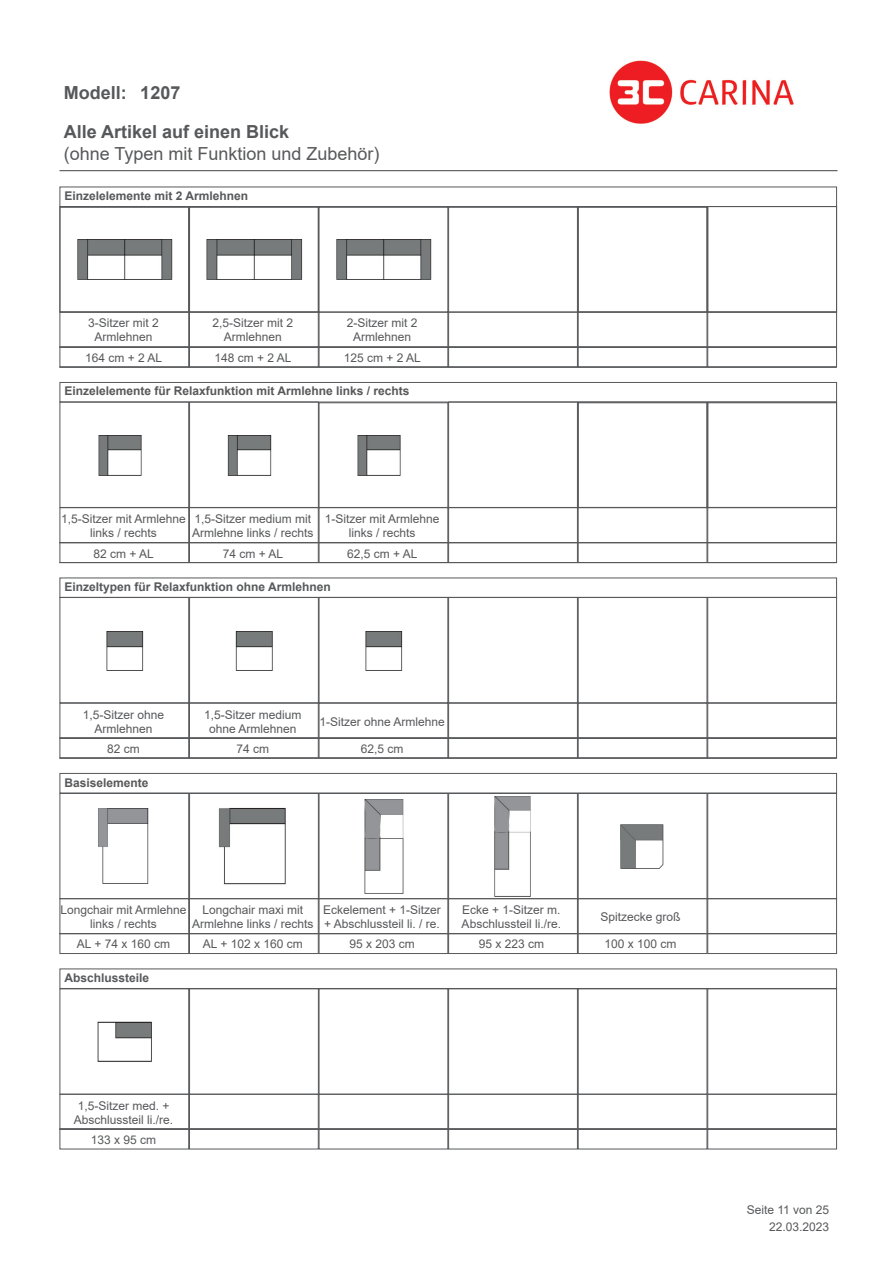
<style>
.page{position:relative;width:893px;height:1263px;background:#fff}
.page>*{position:absolute;margin:0;border:0;box-sizing:border-box;transform-origin:0 0}
.t1{font:700 18px "Arial";color:#57585a}
.t2{font:18px "Arial";color:#57585a}
.t3{font:12px/14.4px "Arial";color:#57585a;text-align:center}
.t4{font:700 12px "Arial";color:#57585a}
</style>
<div class="page">
<div style="left:448px;top:312px;width:130px;height:55px;border:1px solid #57585a"></div>
<hr style="left:60px;top:170px;width:777px;height:1px;background:#57585a">
<div style="left:60px;top:312px;width:129px;height:55px;border:1px solid #57585a"></div>
<hr style="left:60px;top:347px;width:776px;height:1px;background:#57585a">
<hr style="left:60px;top:367px;width:776px;height:1px;background:#57585a">
<div style="left:319px;top:312px;width:129px;height:55px;border:1px solid #57585a"></div>
<div style="left:578px;top:312px;width:129px;height:55px;border:1px solid #57585a"></div>
<div style="left:707px;top:312px;width:130px;height:55px;border:1px solid #57585a"></div>
<div style="left:189px;top:206px;width:130px;height:106px;border:1px solid #57585a"></div>
<div style="left:319px;top:207px;width:129px;height:105px;border:1px solid #57585a"></div>
<div style="left:448px;top:207px;width:130px;height:105px;border:1px solid #57585a"></div>
<div style="left:578px;top:206px;width:129px;height:106px;border:1px solid #57585a"></div>
<div style="left:60px;top:206px;width:129px;height:106px;border:1px solid #57585a"></div>
<div style="left:189px;top:312px;width:130px;height:55px;border:1px solid #57585a"></div>
<div style="left:707px;top:206px;width:130px;height:106px;border:1px solid #57585a"></div>
<div style="left:60px;top:187px;width:777px;height:20px;border:1px solid #57585a"></div>
<div style="left:448px;top:507px;width:130px;height:56px;border:1px solid #57585a"></div>
<hr style="left:60px;top:542px;width:776px;height:1px;background:#57585a">
<hr style="left:60px;top:562px;width:776px;height:1px;background:#57585a">
<div style="left:319px;top:507px;width:129px;height:56px;border:1px solid #57585a"></div>
<div style="left:578px;top:507px;width:129px;height:56px;border:1px solid #57585a"></div>
<div style="left:707px;top:507px;width:130px;height:56px;border:1px solid #57585a"></div>
<div style="left:189px;top:402px;width:130px;height:106px;border:1px solid #57585a"></div>
<div style="left:319px;top:402px;width:129px;height:106px;border:1px solid #57585a"></div>
<div style="left:448px;top:402px;width:130px;height:106px;border:1px solid #57585a"></div>
<div style="left:578px;top:402px;width:129px;height:106px;border:1px solid #57585a"></div>
<div style="left:60px;top:402px;width:129px;height:106px;border:1px solid #57585a"></div>
<div style="left:189px;top:507px;width:130px;height:56px;border:1px solid #57585a"></div>
<div style="left:707px;top:402px;width:130px;height:106px;border:1px solid #57585a"></div>
<div style="left:60px;top:382px;width:777px;height:20px;border:1px solid #57585a"></div>
<div style="left:448px;top:703px;width:130px;height:55px;border:1px solid #57585a"></div>
<div style="left:60px;top:703px;width:129px;height:55px;border:1px solid #57585a"></div>
<hr style="left:60px;top:738px;width:776px;height:1px;background:#57585a">
<hr style="left:60px;top:758px;width:776px;height:1px;background:#57585a">
<div style="left:319px;top:703px;width:129px;height:55px;border:1px solid #57585a"></div>
<div style="left:578px;top:703px;width:129px;height:55px;border:1px solid #57585a"></div>
<div style="left:707px;top:703px;width:130px;height:55px;border:1px solid #57585a"></div>
<div style="left:189px;top:597px;width:130px;height:106px;border:1px solid #57585a"></div>
<div style="left:578px;top:597px;width:129px;height:106px;border:1px solid #57585a"></div>
<div style="left:707px;top:597px;width:130px;height:106px;border:1px solid #57585a"></div>
<div style="left:60px;top:597px;width:129px;height:106px;border:1px solid #57585a"></div>
<div style="left:319px;top:597px;width:129px;height:106px;border:1px solid #57585a"></div>
<div style="left:448px;top:597px;width:130px;height:106px;border:1px solid #57585a"></div>
<div style="left:189px;top:703px;width:130px;height:55px;border:1px solid #57585a"></div>
<div style="left:60px;top:578px;width:777px;height:20px;border:1px solid #57585a"></div>
<div style="left:448px;top:898px;width:130px;height:56px;border:1px solid #57585a"></div>
<div style="left:60px;top:898px;width:129px;height:56px;border:1px solid #57585a"></div>
<hr style="left:60px;top:933px;width:776px;height:1px;background:#57585a">
<div style="left:319px;top:898px;width:129px;height:56px;border:1px solid #57585a"></div>
<div style="left:578px;top:898px;width:129px;height:56px;border:1px solid #57585a"></div>
<div style="left:707px;top:898px;width:130px;height:56px;border:1px solid #57585a"></div>
<div style="left:189px;top:793px;width:130px;height:106px;border:1px solid #57585a"></div>
<div style="left:578px;top:793px;width:129px;height:106px;border:1px solid #57585a"></div>
<div style="left:707px;top:793px;width:130px;height:106px;border:1px solid #57585a"></div>
<div style="left:60px;top:793px;width:129px;height:106px;border:1px solid #57585a"></div>
<div style="left:319px;top:793px;width:129px;height:106px;border:1px solid #57585a"></div>
<div style="left:448px;top:793px;width:130px;height:106px;border:1px solid #57585a"></div>
<div style="left:189px;top:898px;width:130px;height:56px;border:1px solid #57585a"></div>
<div style="left:60px;top:773px;width:777px;height:20px;border:1px solid #57585a"></div>
<div style="left:448px;top:1094px;width:130px;height:55px;border:1px solid #57585a"></div>
<hr style="left:60px;top:1129px;width:776px;height:1px;background:#57585a">
<div style="left:707px;top:1094px;width:130px;height:55px;border:1px solid #57585a"></div>
<div style="left:189px;top:988px;width:130px;height:107px;border:1px solid #57585a"></div>
<div style="left:578px;top:988px;width:129px;height:107px;border:1px solid #57585a"></div>
<div style="left:707px;top:988px;width:130px;height:107px;border:1px solid #57585a"></div>
<div style="left:60px;top:988px;width:129px;height:107px;border:1px solid #57585a"></div>
<div style="left:319px;top:988px;width:129px;height:107px;border:1px solid #57585a"></div>
<div style="left:448px;top:988px;width:130px;height:107px;border:1px solid #57585a"></div>
<div style="left:189px;top:1094px;width:130px;height:55px;border:1px solid #57585a"></div>
<div style="left:60px;top:968px;width:777px;height:21px;border:1px solid #57585a"></div>
<img style="left:77px;top:240px;width:96px;height:39px">
<img style="left:206px;top:240px;width:97px;height:39px">
<img style="left:336px;top:240px;width:96px;height:39px">
<img style="left:98px;top:435px;width:44px;height:41px">
<img style="left:227px;top:435px;width:45px;height:41px">
<img style="left:357px;top:435px;width:44px;height:41px">
<img style="left:106px;top:631px;width:38px;height:40px">
<img style="left:235px;top:631px;width:38px;height:40px">
<img style="left:365px;top:631px;width:38px;height:40px">
<img style="left:98px;top:809px;width:51px;height:75px">
<img style="left:218px;top:807px;width:68px;height:78px">
<img style="left:364px;top:799px;width:40px;height:94px">
<img style="left:494px;top:796px;width:37px;height:101px">
<img style="left:579px;top:824px;width:85px;height:44px">
<img style="left:97px;top:1021px;width:55px;height:41px">
<img style="left:610px;top:60px;width:183px;height:63px">
<h1 class="t1" style="left:64px;top:80px;width:64px">Modell:</h1>
<h1 class="t1" style="left:140px;top:80px;width:42px">1207</h1>
<h1 class="t1" style="left:64px;top:119px;width:227px">Alle Artikel auf einen Blick</h1>
<h1 class="t2" style="left:64px;top:141px;width:317px">(ohne Typen mit Funktion und Zubehör)</h1>
<p class="t4" style="left:65px;top:187px;width:185px">Einzelelemente mit 2 Armlehnen</p>
<p class="t3" style="left:347px;top:316px;width:72px">2-Sitzer mit 2<br>Armlehnen</p>
<p class="t3" style="left:344px;top:350px;width:79px">125 cm + 2 AL</p>
<p class="t4" style="left:65px;top:383px;width:346px">Einzelelemente für Relaxfunktion mit Armlehne links / rechts</p>
<p class="t3" style="left:88px;top:316px;width:72px">3-Sitzer mit 2<br>Armlehnen</p>
<p class="t3" style="left:85px;top:350px;width:79px">164 cm + 2 AL</p>
<p class="t3" style="left:212px;top:316px;width:82px">2,5-Sitzer mit 2<br>Armlehnen</p>
<p class="t3" style="left:215px;top:350px;width:79px">148 cm + 2 AL</p>
<p class="t3" style="left:61px;top:512px;width:126px">1,5-Sitzer mit Armlehne links / rechts</p>
<p class="t3" style="left:94px;top:546px;width:62px">82 cm + AL</p>
<p class="t3" style="left:325px;top:512px;width:116px">1-Sitzer mit Armlehne links / rechts</p>
<p class="t3" style="left:347px;top:546px;width:72px">62,5 cm + AL</p>
<p class="t4" style="left:65px;top:578px;width:268px">Einzeltypen für Relaxfunktion ohne Armlehnen</p>
<p class="t3" style="left:192px;top:512px;width:123px;text-align:left">1,5-Sitzer medium mit<br>Armlehne links / rechts</p>
<p class="t3" style="left:223px;top:546px;width:62px">74 cm + AL</p>
<p class="t3" style="left:83px;top:707px;width:83px">1,5-Sitzer ohne<br>Armlehnen</p>
<p class="t3" style="left:107px;top:742px;width:34px">82 cm</p>
<p class="t4" style="left:65px;top:774px;width:86px">Basiselemente</p>
<p class="t3" style="left:204px;top:707px;width:99px">1,5-Sitzer medium ohne Armlehnen</p>
<p class="t3" style="left:236px;top:742px;width:34px">74 cm</p>
<p class="t3" style="left:319px;top:714px;width:127px">1-Sitzer ohne Armlehne</p>
<p class="t3" style="left:361px;top:742px;width:44px">62,5 cm</p>
<p class="t3" style="left:61px;top:902px;width:128px">Longchair mit Armlehne links / rechts</p>
<p class="t3" style="left:77px;top:937px;width:95px">AL + 74 x 160 cm</p>
<p class="t3" style="left:192px;top:902px;width:123px">Longchair maxi mit<br>Armlehne links / rechts</p>
<p class="t3" style="left:203px;top:937px;width:101px">AL + 102 x 160 cm</p>
<p class="t4" style="left:65px;top:969px;width:86px">Abschlussteile</p>
<p class="t3" style="left:323px;top:902px;width:119px;text-align:left">Eckelement + 1-Sitzer + Abschlussteil li. / re.</p>
<p class="t3" style="left:349px;top:937px;width:67px">95 x 203 cm</p>
<p class="t3" style="left:462px;top:902px;width:101px;text-align:left">Ecke + 1-Sitzer m.<br>Abschlussteil li./re.</p>
<p class="t3" style="left:479px;top:937px;width:67px">95 x 223 cm</p>
<p class="t3" style="left:601px;top:909px;width:82px">Spitzecke groß</p>
<p class="t3" style="left:605px;top:937px;width:74px">100 x 100 cm</p>
<p class="t3" style="left:74px;top:1098px;width:101px">1,5-Sitzer med. +<br>Abschlussteil li./re.</p>
<p class="t3" style="left:91px;top:1133px;width:67px">133 x 95 cm</p>
<p class="t3" style="left:747px;top:1201px;width:84px;line-height:17px;text-align:right">Seite 11 von 25<br>22.03.2023</p>
</div>
